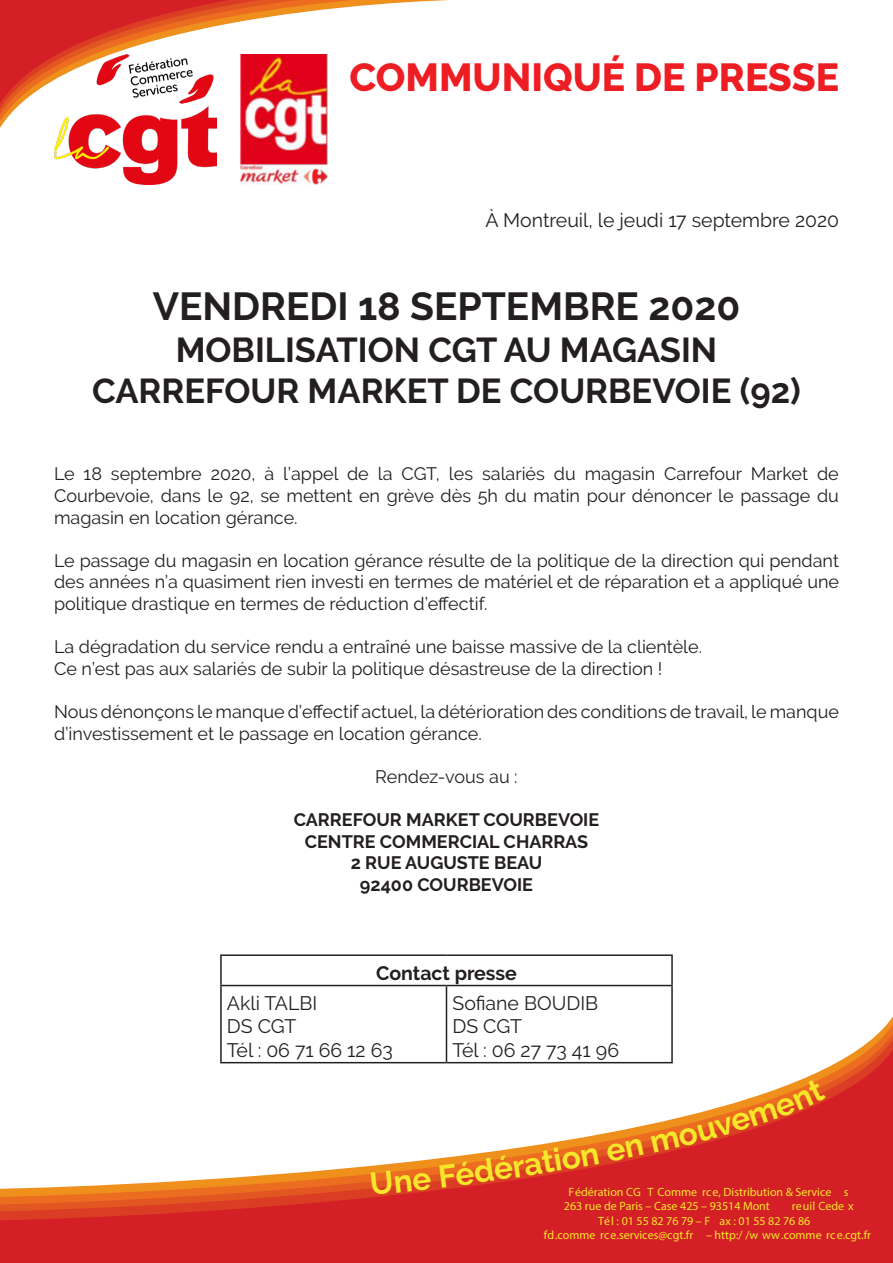
<style>
.page{position:relative;width:893px;height:1263px;background:#fff}
.page>*{position:absolute;margin:0;border:0;box-sizing:border-box;transform-origin:0 0}
.t1{font:700 39px "Raleway";color:#231f20}
.t2{font:800 39px "Raleway";color:#ee1d23}
.t3{font:700 34.5px "Raleway";color:#231f20}
.t4{font:19.5px/23.4px "Raleway";color:#231f20}
.t5{font:700 19.5px "Raleway";color:#231f20}
.t6{font:18px/21.6px "Raleway";color:#231f20;text-align:justify}
.t7{font:700 18px "Raleway";color:#231f20}
.t8{font:12px/14.4px "Myriad Pro";color:#f7e72b}
</style>
<div class="page">
<hr style="left:220px;top:954px;width:226px;height:2px;background:#231f20">
<hr style="left:220px;top:956px;width:2px;height:29px;background:#231f20">
<hr style="left:446px;top:954px;width:227px;height:2px;background:#231f20">
<hr style="left:671px;top:956px;width:2px;height:29px;background:#231f20">
<hr style="left:220px;top:985px;width:226px;height:1px;background:#231f20">
<hr style="left:446px;top:985px;width:227px;height:1px;background:#231f20">
<img style="left:78px;top:163px;width:139px;height:22px">
<svg style="left:54px;top:157px;width:163px;height:6px"></svg>
<svg style="left:54px;top:0;width:394px;height:157px"></svg>
<svg style="left:54px;top:145px;width:393px;height:6px"></svg>
<svg style="left:54px;top:140px;width:393px;height:5px"></svg>
<svg style="left:0;top:0;width:447px;height:140px"></svg>
<svg style="left:0;top:1018px;width:893px;height:245px"></svg>
<img style="left:240px;top:54px;width:88px;height:131px">
<svg style="left:371px;top:1147px;width:228px;height:48px;background:#e46641"></svg>
<svg style="left:606px;top:1138px;width:38px;height:24px"></svg>
<svg style="left:651px;top:1078px;width:175px;height:75px"></svg>
<p class="t2" style="left:349px;top:55px;width:491px">COMMUNIQUÉ DE PRESSE</p>
<p class="t4" style="left:486px;top:209px;width:355px">À Montreuil, le jeudi 17 septembre 2020</p>
<p class="t1" style="left:153px;top:284px;width:589px">VENDREDI 18 SEPTEMBRE 2020</p>
<p class="t3" style="left:176px;top:330px;width:543px">MOBILISATION CGT AU MAGASIN</p>
<p class="t3" style="left:92px;top:371px;width:710px">CARREFOUR MARKET DE COURBEVOIE (92)</p>
<p class="t6" style="left:54px;top:463px;width:786px">Le 18 septembre 2020, à l’appel de la CGT, les salariés du magasin Carrefour Market de Courbevoie, dans le 92, se mettent en grève dès 5h du matin pour dénoncer le passage du magasin en location gérance.</p>
<p class="t6" style="left:54px;top:550px;width:787px">Le passage du magasin en location gérance résulte de la politique de la direction qui pendant des années n’a quasiment rien investi en termes de matériel et de réparation et a appliqué une politique drastique en termes de réduction d’effectif.</p>
<p class="t6" style="left:54px;top:636px;width:650px">La dégradation du service rendu a entraîné une baisse massive de la clientèle.</p>
<p class="t6" style="left:54px;top:658px;width:610px">Ce n’est pas aux salariés de subir la politique désastreuse de la direction !</p>
<p class="t6" style="left:54px;top:701px;width:786px">Nous dénonçons le manque d’effectif actuel, la détérioration des conditions de travail, le manque d’investissement et le passage en location gérance.</p>
<p class="t6" style="left:375px;top:766px;width:144px">Rendez-vous au :</p>
<p class="t7" style="left:294px;top:809px;width:307px">CARREFOUR MARKET COURBEVOIE</p>
<p class="t7" style="left:305px;top:831px;width:285px">CENTRE COMMERCIAL CHARRAS</p>
<p class="t7" style="left:351px;top:853px;width:193px">2 RUE AUGUSTE BEAU</p>
<p class="t7" style="left:360px;top:874px;width:175px">92400 COURBEVOIE</p>
<p class="t5" style="left:376px;top:961px;width:142px">Contact presse</p>
<p class="t4" style="left:227px;top:991px;width:92px">Akli TALBI<br>DS CGT</p>
<p class="t4" style="left:227px;top:1038px;width:167px">Tél : 06 71 66 12 63</p>
<p class="t4" style="left:452px;top:991px;width:147px">Sofiane BOUDIB<br>DS CGT</p>
<p class="t4" style="left:452px;top:1038px;width:168px">Tél : 06 27 73 41 96</p>
<p class="t8" style="left:564px;top:1184px;width:286px;text-indent:4px">Fédération CG T Comme rce, Distribution &amp; Service s<br>263 rue de Paris – Case 425 – 93514 Mont</p>
<p class="t8" style="left:792px;top:1199px;width:63px">reuil Cede x</p>
<p class="t8" style="left:598px;top:1213px;width:214px">Tél : 01 55 82 76 79 – F ax : 01 55 82 76 86</p>
<p class="t8" style="left:544px;top:1227px;width:329px">fd.comme rce.services@cgt.fr – http:/ /w ww.comme rce.cgt.fr</p>
</div>
